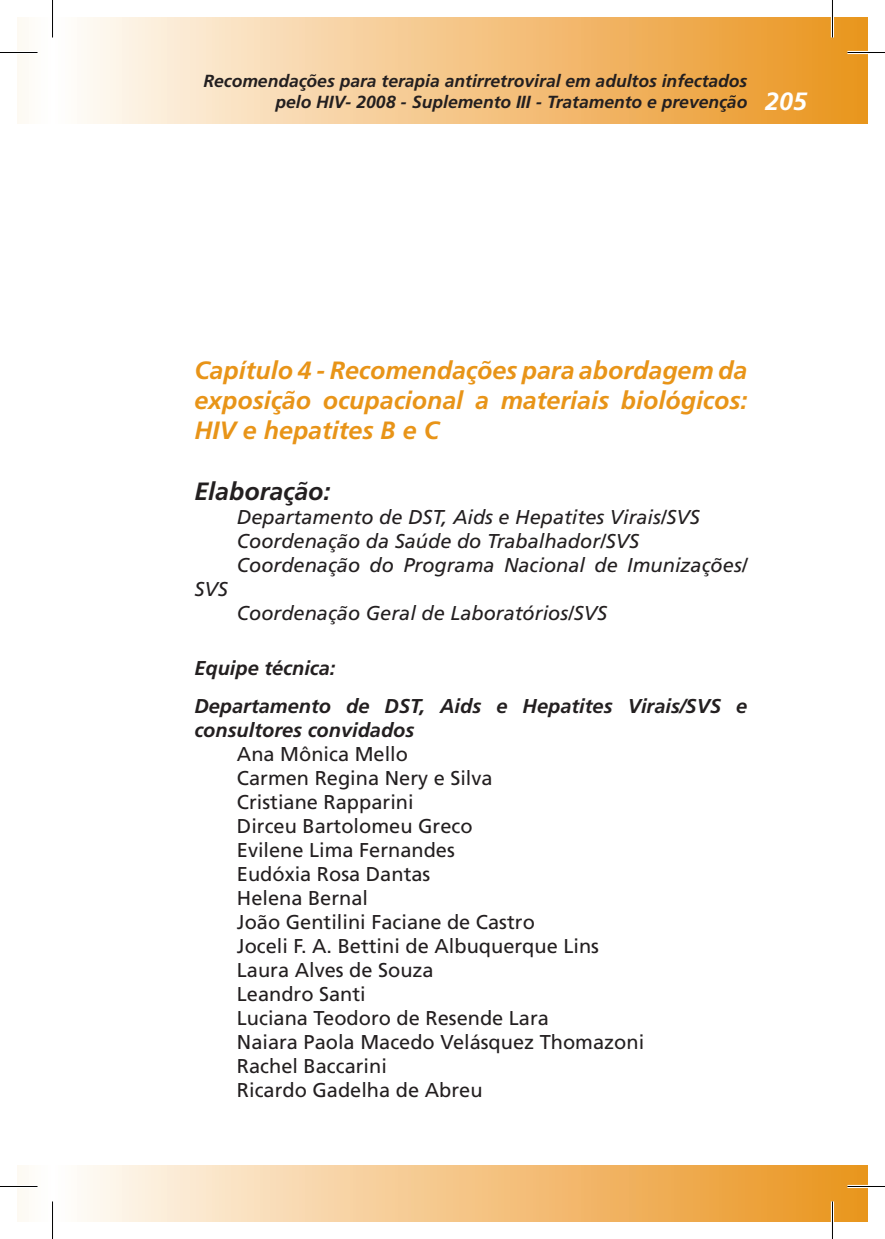
<style>
.page{position:relative;width:885px;height:1239px;background:#fff}
.page>*{position:absolute;margin:0;border:0;box-sizing:border-box;transform-origin:0 0}
.t1{font:italic 700 25px/30px "Frutiger LT Std";color:#e89418;text-align:justify}
.t2{font:italic 700 25px "Frutiger LT Std";color:#231f20}
.t3{font:20px/24px "Frutiger LT Std";color:#231f20}
.t4{font:italic 20px/24px "Frutiger LT Std";color:#231f20}
.t5{font:italic 700 20px/38.2px "Frutiger LT Std";color:#231f20}
.t6{font:italic 700 17.5px/21px "Frutiger LT Std";color:#231f20}
.s1{font-size:25px;color:#fff}
</style>
<div class="page">
<div style="left:17px;top:17px;width:35px;height:106px;background:#fefcf8"></div>
<div style="left:17px;top:1165px;width:35px;height:57px;background:#fefcf8"></div>
<div style="left:52px;top:17px;width:815px;height:106px;background:linear-gradient(to right,#fffbf7,#ea931c)"></div>
<div style="left:52px;top:1165px;width:815px;height:57px;background:linear-gradient(to right,#fffbf7,#ea931c)"></div>
<hr style="left:0;top:51px;width:38px;height:3px;background:#fff">
<hr style="left:847px;top:51px;width:38px;height:3px;background:#fff">
<hr style="left:0;top:1185px;width:38px;height:3px;background:#fff">
<hr style="left:847px;top:1185px;width:38px;height:3px;background:#fff">
<hr style="left:51px;top:0;width:3px;height:37px;background:#fff">
<hr style="left:51px;top:1201px;width:3px;height:38px;background:#fff">
<svg style="left:830px;top:17px;width:4px;height:20px"></svg>
<svg style="left:830px;top:1201px;width:4px;height:21px"></svg>
<hr style="left:0;top:52px;width:38px;height:1px;background:#000">
<hr style="left:847px;top:52px;width:38px;height:1px;background:#000">
<hr style="left:0;top:1186px;width:38px;height:1px;background:#000">
<hr style="left:847px;top:1186px;width:38px;height:1px;background:#000">
<hr style="left:52px;top:0;width:1px;height:37px;background:#000">
<hr style="left:52px;top:1201px;width:1px;height:38px;background:#000">
<hr style="left:832px;top:0;width:1px;height:37px;background:#000">
<hr style="left:832px;top:1201px;width:1px;height:38px;background:#000">
<p class="t6" style="left:275px;top:70px;width:533px;text-indent:-72px">Recomendações para terapia antirretroviral em adultos infectados<br>pelo HIV- 2008 - Suplemento III - Tratamento e prevenção <span class="s1">205</span></p>
<p class="t1" style="left:194px;top:355px;width:554px">Capítulo 4 - Recomendações para abordagem da exposição ocupacional a materiais biológicos:<br>HIV e hepatites B e C</p>
<p class="t2" style="left:194px;top:477px;width:138px">Elaboração:</p>
<p class="t4" style="left:237px;top:505px;width:512px">Departamento de DST, Aids e Hepatites Virais/SVS<br>Coordenação da Saúde do Trabalhador/SVS<br>Coordenação do Programa Nacional de Imunizações/</p>
<p class="t4" style="left:194px;top:577px;width:35px">SVS</p>
<p class="t4" style="left:237px;top:601px;width:372px">Coordenação Geral de Laboratórios/SVS</p>
<p class="t5" style="left:194px;top:649px;width:554px">Equipe técnica:<br>Departamento de DST, Aids e Hepatites Virais/SVS e</p>
<p class="t5" style="left:194px;top:711px;width:221px">consultores convidados</p>
<p class="t3" style="left:237px;top:742px;width:409px">Ana Mônica Mello<br>Carmen Regina Nery e Silva<br>Cristiane Rapparini<br>Dirceu Bartolomeu Greco<br>Evilene Lima Fernandes<br>Eudóxia Rosa Dantas<br>Helena Bernal<br>João Gentilini Faciane de Castro<br>Joceli F. A. Bettini de Albuquerque Lins<br>Laura Alves de Souza<br>Leandro Santi<br>Luciana Teodoro de Resende Lara<br>Naiara Paola Macedo Velásquez Thomazoni<br>Rachel Baccarini<br>Ricardo Gadelha de Abreu</p>
</div>
